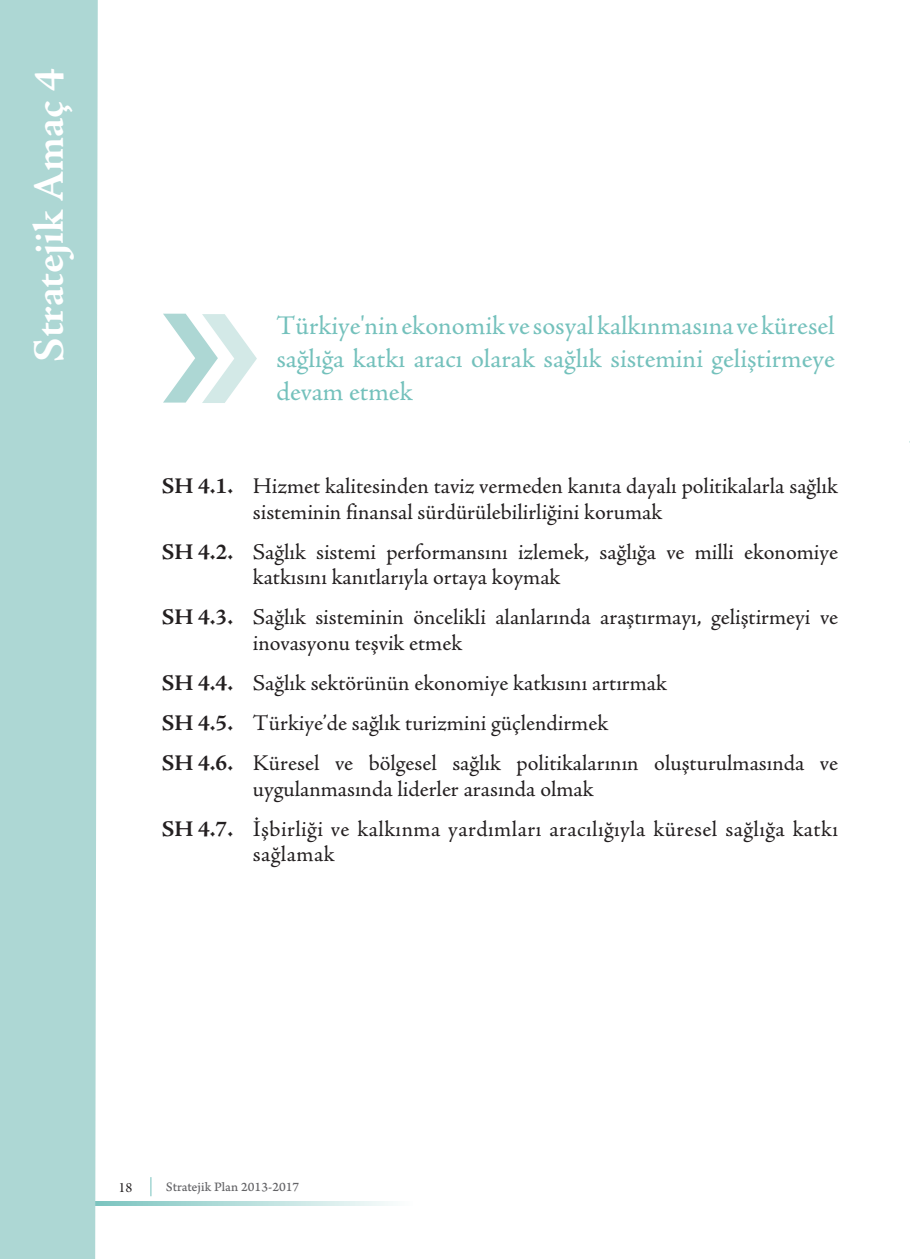
<style>
.page{position:relative;width:910px;height:1259px;background:#fff}
.page>*{position:absolute;margin:0;border:0;box-sizing:border-box;transform-origin:0 0}
.t1{font:700 43.5px "Adobe Jenson Pro";letter-spacing:-.005em;color:#fff}
.metin{font:27px/33px "Adobe Jenson Pro";color:#74c1bc;text-align:justify}
.metin-2{font:22.5px/25.5px "Adobe Jenson Pro";color:#231f20}
.metin-3{font:22.5px/25.5px "Adobe Jenson Pro";letter-spacing:.02em;color:#231f20}
.t2{font:15px "Arno Pro Subhead";color:#231f20}
.t3{font:13.5px "Arno Pro Caption";color:#636366}
.s1{font-weight:700}
</style>
<div class="page">
<svg style="left:98px;top:1201px;width:292px;height:4px"></svg>
<svg style="left:151px;top:1177px;width:1px;height:19px"></svg>
<div style="left:0;top:0;width:98px;height:1259px;background:#add7d4"></div>
<svg style="left:163px;top:314px;width:94px;height:89px"></svg>
<p class="t1" style="left:24px;top:361px;width:294px;rotate:-90deg">Stratejik Amaç 4</p>
<p class="metin" style="left:276px;top:309px;width:560px">Türkiye'nin ekonomik ve sosyal kalkınmasına ve küresel sağlığa katkı aracı olarak sağlık sistemini geliştirmeye devam etmek</p>
<p class="metin-2" style="left:253px;top:474px;width:587px;text-indent:-91px"><span class="s1">SH 4.1.</span> Hizmet kalitesinden taviz vermeden kanıta dayalı politikalarla sağlık sisteminin finansal sürdürülebilirliğini korumak</p>
<p class="metin-2" style="left:253px;top:539px;width:587px;text-indent:-91px"><span class="s1">SH 4.2.</span> Sağlık sistemi performansını izlemek, sağlığa ve milli ekonomiye katkısını kanıtlarıyla ortaya koymak</p>
<p class="metin-2" style="left:253px;top:605px;width:587px;text-indent:-91px"><span class="s1">SH 4.3.</span> Sağlık sisteminin öncelikli alanlarında araştırmayı, geliştirmeyi ve inovasyonu teşvik etmek</p>
<p class="metin-2" style="left:162px;top:670px;width:506px"><span class="s1">SH 4.4.</span> Sağlık sektörünün ekonomiye katkısını artırmak</p>
<p class="metin-2" style="left:162px;top:710px;width:448px"><span class="s1">SH 4.5.</span> Türkiye’de sağlık turizmini güçlendirmek</p>
<p class="metin-2" style="left:253px;top:751px;width:587px;text-indent:-91px"><span class="s1">SH 4.6.</span> Küresel ve bölgesel sağlık politikalarının oluşturulmasında ve uygulanmasında liderler arasında olmak</p>
<p class="metin-3" style="left:253px;top:816px;width:587px;text-indent:-91px"><span class="s1">SH 4.7.</span> İşbirliği ve kalkınma yardımları aracılığıyla küresel sağlığa katkı sağlamak</p>
<p class="t2" style="left:119px;top:1178px;width:15px">18</p>
<p class="t3" style="left:166px;top:1179px;width:135px">Stratejik Plan 2013-2017</p>
</div>
